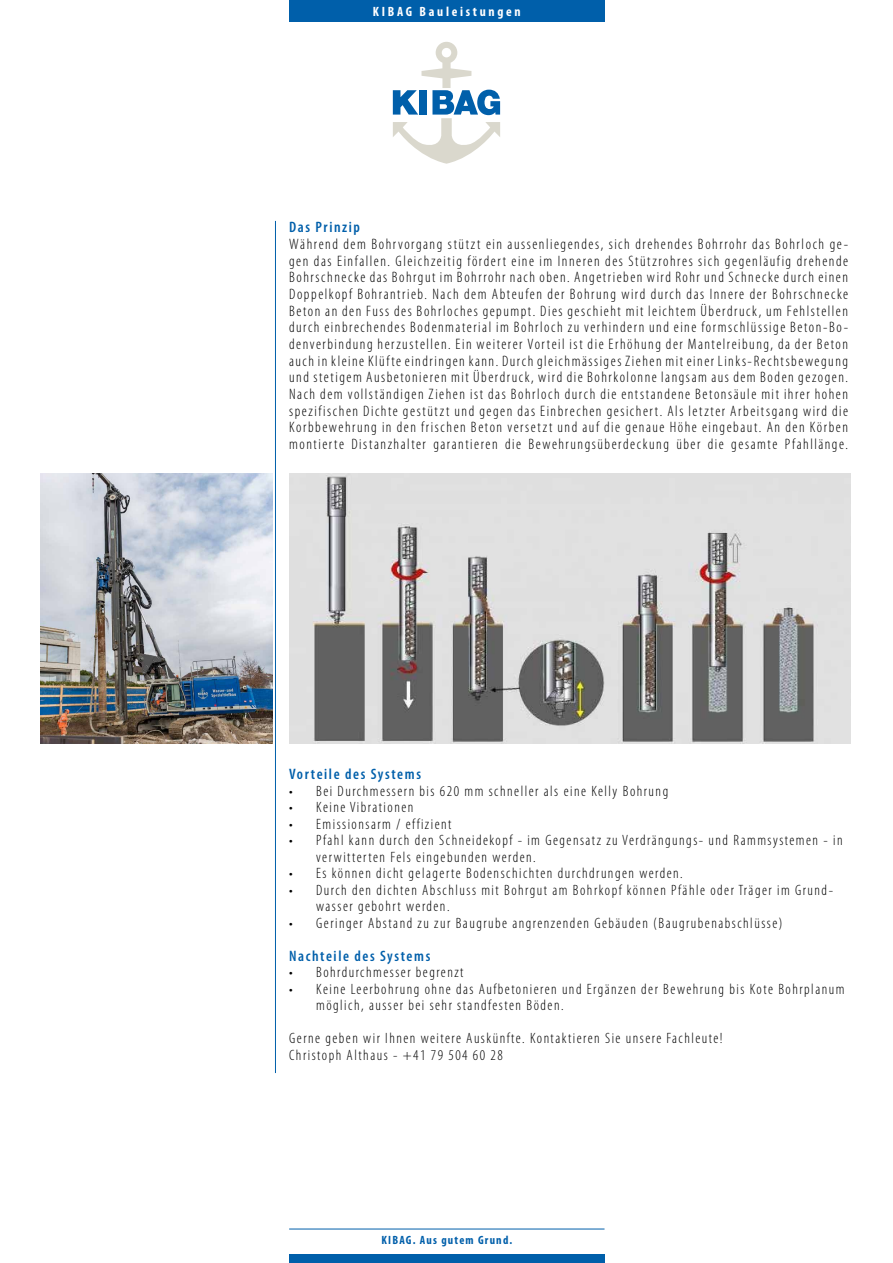
<style>
.page{position:relative;width:893px;height:1263px;background:#fff}
.page>*{position:absolute;margin:0;border:0;box-sizing:border-box;transform-origin:0 0}
.t1{font:300 condensed 15.15px/16.6px "Myriad Pro";letter-spacing:.1em;color:#000;text-align:justify}
.t2{font:600 condensed 15.15px "Myriad Pro";letter-spacing:.105em;color:#005faa}
.t3{font:300 condensed 15px/16.5px "Myriad Pro";letter-spacing:.1em;color:#000}
.t4{font:700 condensed 13.5px "Myriad Pro";letter-spacing:.2em;color:#fff}
.t5{font:700 condensed 12px "Myriad Pro";letter-spacing:.1em;color:#005faa}
</style>
<div class="page">
<hr style="left:275px;top:221px;width:1px;height:852px;background:#005faa">
<img style="left:289px;top:473px;width:561px;height:270px">
<img style="left:41px;top:473px;width:232px;height:270px">
<div style="left:289px;top:0;width:316px;height:21px;background:#005faa"></div>
<svg style="left:393px;top:42px;width:107px;height:122px"></svg>
<div style="left:289px;top:1254px;width:316px;height:9px;background:#005faa"></div>
<hr style="left:289px;top:1229px;width:315px;height:1px;background:#005faa">
<p class="t4" style="left:373px;top:3px;width:149px">KIBAG Bauleistungen</p>
<p class="t2" style="left:289px;top:219px;width:72px">Das Prinzip</p>
<p class="t1" style="left:289px;top:236px;width:560px">Während dem Bohrvorgang stützt ein aussenliegendes, sich drehendes Bohrrohr das Bohrloch ge&shy;gen das Einfallen. Gleichzeitig fördert eine im Inneren des Stützrohres sich gegenläufig drehende Bohrschnecke das Bohrgut im Bohrrohr nach oben. Angetrieben wird Rohr und Schnecke durch einen Doppelkopf Bohrantrieb. Nach dem Abteufen der Bohrung wird durch das Innere der Bohrschnecke Beton an den Fuss des Bohrloches gepumpt. Dies geschieht mit leichtem Überdruck, um Fehlstellen durch einbrechendes Bodenmaterial im Bohrloch zu verhindern und eine formschlüssige Beton-Bo&shy;denverbindung herzustellen. Ein weiterer Vorteil ist die Erhöhung der Mantelreibung, da der Beton auch in kleine Klüfte eindringen kann. Durch gleichmässiges Ziehen mit einer Links-Rechtsbewegung und stetigem Ausbetonieren mit Überdruck, wird die Bohrkolonne langsam aus dem Boden gezogen.<br>Nach dem vollständigen Ziehen ist das Bohrloch durch die entstandene Betonsäule mit ihrer hohen spezifischen Dichte gestützt und gegen das Einbrechen gesichert. Als letzter Arbeitsgang wird die Korbbewehrung in den frischen Beton versetzt und auf die genaue Höhe eingebaut. An den Körben montierte Distanzhalter garantieren die Bewehrungsüberdeckung über die gesamte Pfahllänge.</p>
<p class="t2" style="left:289px;top:766px;width:133px">Vorteile des Systems</p>
<p class="t3" style="left:289px;top:783px;width:381px">• Bei Durchmessern bis 620 mm schneller als eine Kelly Bohrung</p>
<p class="t3" style="left:289px;top:799px;width:126px">• Keine Vibrationen</p>
<p class="t3" style="left:289px;top:816px;width:164px">• Emissionsarm / effizient</p>
<p class="t3" style="left:316px;top:832px;width:528px;text-indent:-27px">• Pfahl kann durch den Schneidekopf - im Gegensatz zu Verdrängungs- und Rammsystemen - in verwitterten Fels eingebunden werden.</p>
<p class="t3" style="left:289px;top:865px;width:395px">• Es können dicht gelagerte Bodenschichten durchdrungen werden.</p>
<p class="t3" style="left:316px;top:882px;width:518px;text-indent:-27px">• Durch den dichten Abschluss mit Bohrgut am Bohrkopf können Pfähle oder Träger im Grund&shy;wasser gebohrt werden.</p>
<p class="t3" style="left:289px;top:915px;width:495px">• Geringer Abstand zu zur Baugrube angrenzenden Gebäuden (Baugrubenabschlüsse)</p>
<p class="t2" style="left:289px;top:947px;width:143px">Nachteile des Systems</p>
<p class="t3" style="left:289px;top:964px;width:176px">• Bohrdurchmesser begrenzt</p>
<p class="t3" style="left:316px;top:981px;width:530px;text-indent:-27px">• Keine Leerbohrung ohne das Aufbetonieren und Ergänzen der Bewehrung bis Kote Bohrplanum möglich, ausser bei sehr standfesten Böden.</p>
<p class="t3" style="left:289px;top:1030px;width:435px">Gerne geben wir Ihnen weitere Auskünfte. Kontaktieren Sie unsere Fachleute!<br>Christoph Althaus - +41 79 504 60 28</p>
<p class="t5" style="left:381px;top:1233px;width:132px">KIBAG. Aus gutem Grund.</p>
</div>
